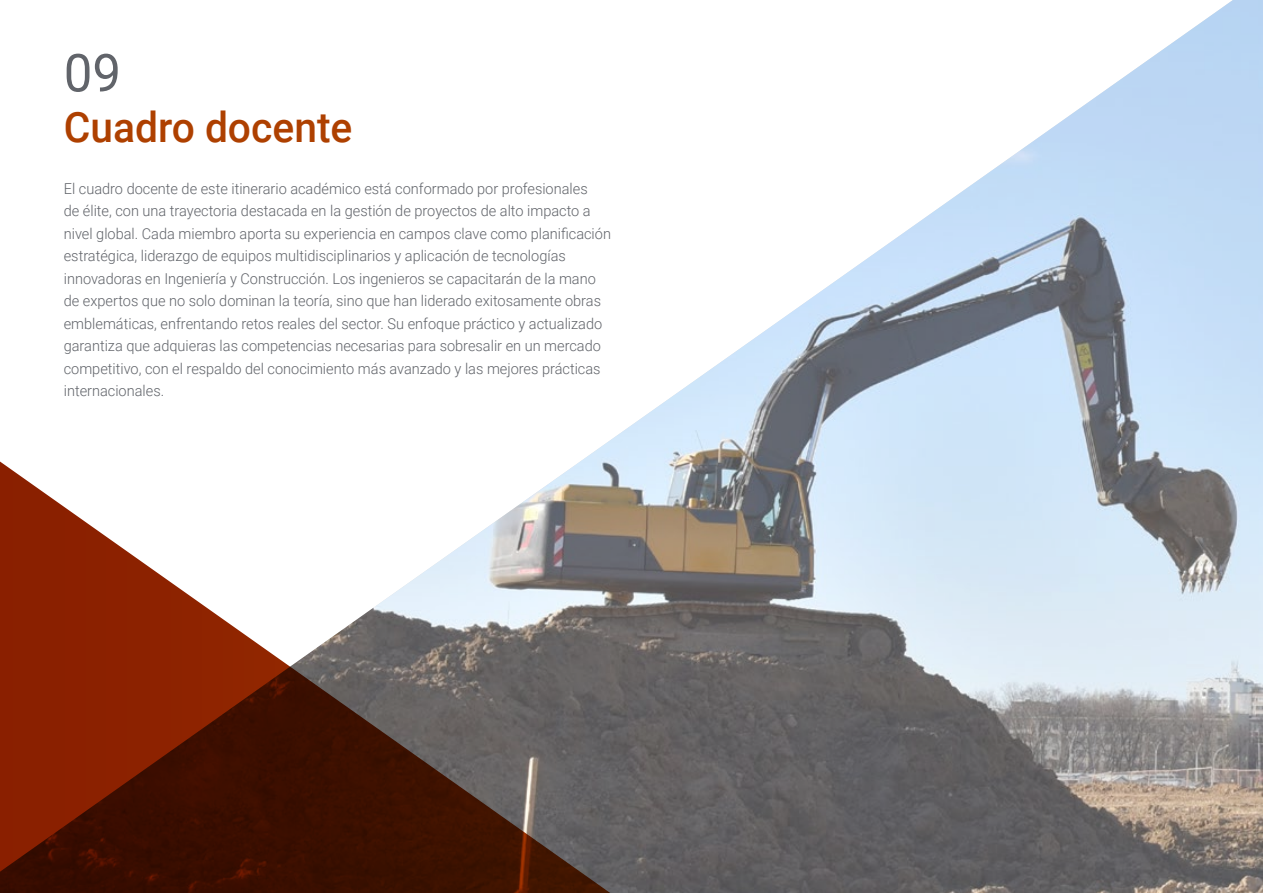
<style>
.page{position:relative;width:1263px;height:893px;background:#fff}
.page>*{position:absolute;margin:0;border:0;box-sizing:border-box;transform-origin:0 0}
.t1{font:52.5px "Roboto";color:#61646a}
.t2{font:500 42px "Roboto";color:#ae4000}
.t3{font:300 15px/22.5px "Roboto";color:#61646a}
</style>
<div class="page">
<img style="left:602px;top:0;width:661px;height:893px">
<svg style="left:0;top:446px;width:640px;height:447px"></svg>
<h1 class="t1" style="left:64px;top:36px;width:59px">09</h1>
<h2 class="t2" style="left:64px;top:98px;width:290px">Cuadro docente</h2>
<p class="t3" style="left:64px;top:177px;width:549px">El cuadro docente de este itinerario académico está conformado por profesionales<br>de élite, con una trayectoria destacada en la gestión de proyectos de alto impacto a nivel global. Cada miembro aporta su experiencia en campos clave como planificación estratégica, liderazgo de equipos multidisciplinarios y aplicación de tecnologías innovadoras en Ingeniería y Construcción. Los ingenieros se capacitarán de la mano de expertos que no solo dominan la teoría, sino que han liderado exitosamente obras emblemáticas, enfrentando retos reales del sector. Su enfoque práctico y actualizado garantiza que adquieras las competencias necesarias para sobresalir en un mercado competitivo, con el respaldo del conocimiento más avanzado y las mejores prácticas internacionales.</p>
</div>
